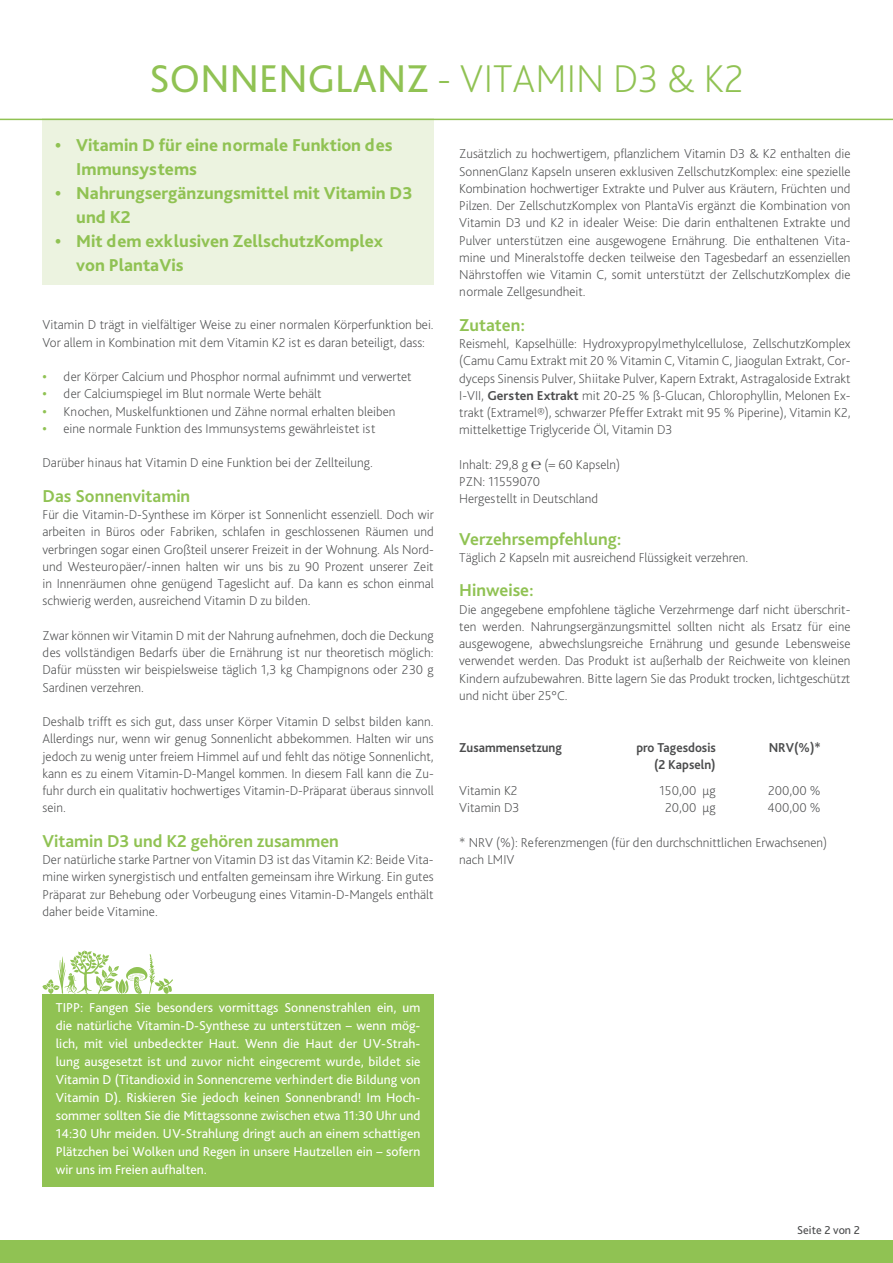
<style>
.page{position:relative;width:893px;height:1263px;background:#fff}
.page>*{position:absolute;margin:0;border:0;box-sizing:border-box;transform-origin:0 0}
.t1{font:200 40.5px "Bliss Pro";letter-spacing:.005em;color:#90c253}
.t2{font:800 18px/24px "Bliss Pro";color:#90c253}
.t3{font:700 18px "Bliss Pro";color:#90c253}
.t4{font:200 13.5px/17.2px "Bliss Pro";color:#4b4c4d;text-align:justify}
.t5{font:13.5px/18px "Bliss Pro";color:#fff;text-align:justify}
.t6{font:700 13.5px "Bliss Pro";color:#4b4c4d;scale:.95 1}
.t7{font:12px "Bliss Pro";color:#4b4c4d}
.s1{font-weight:400}
.s2{font-weight:700;color:#90c253}
.s3{font-weight:700}
</style>
<div class="page">
<div style="left:43px;top:994px;width:391px;height:193px;background:#90c253"></div>
<svg style="left:42px;top:950px;width:131px;height:44px"></svg>
<div style="left:43px;top:119px;width:391px;height:166px;background:#ecf3e0"></div>
<hr style="left:0;top:119px;width:893px;height:1px;background:#90c253">
<div style="left:0;top:1240px;width:893px;height:23px;background:#90c253"></div>
<h1 class="t1" style="left:149px;top:54px;width:596px"><span class="s1">SONNENGLANZ</span> - VITAMIN D3 &amp; K2</h1>
<h2 class="t2" style="left:76px;top:133px;width:318px;text-indent:-21px">• Vitamin D für eine normale Funktion des<br>Immunsystems</h2>
<h2 class="t2" style="left:76px;top:181px;width:338px;text-indent:-21px">• Nahrungsergänzungsmittel mit Vitamin D3 und K2</h2>
<h2 class="t2" style="left:76px;top:229px;width:308px;text-indent:-21px">• Mit dem exklusiven ZellschutzKomplex von PlantaVis</h2>
<p class="t4" style="left:43px;top:316px;width:393px">Vitamin D trägt in vielfältiger Weise zu einer normalen Körperfunktion bei.<br>Vor allem in Kombination mit dem Vitamin K2 ist es daran beteiligt, dass:</p>
<p class="t4" style="left:43px;top:368px;width:371px"><span class="s2">•</span> der Körper Calcium und Phosphor normal aufnimmt und verwertet</p>
<p class="t4" style="left:43px;top:385px;width:281px"><span class="s2">•</span> der Calciumspiegel im Blut normale Werte behält</p>
<p class="t4" style="left:43px;top:402px;width:354px"><span class="s2">•</span> Knochen, Muskelfunktionen und Zähne normal erhalten bleiben</p>
<p class="t4" style="left:43px;top:419px;width:335px"><span class="s2">•</span> eine normale Funktion des Immunsystems gewährleistet ist</p>
<p class="t4" style="left:43px;top:454px;width:332px">Darüber hinaus hat Vitamin D eine Funktion bei der Zellteilung.</p>
<h2 class="t3" style="left:43px;top:485px;width:149px">Das Sonnenvitamin</h2>
<p class="t4" style="left:43px;top:506px;width:393px">Für die Vitamin-D-Synthese im Körper ist Sonnenlicht essenziell. Doch wir arbeiten in Büros oder Fabriken, schlafen in geschlossenen Räumen und verbringen sogar einen Großteil unserer Freizeit in der Wohnung. Als Nord&shy;und Westeuropäer/-innen halten wir uns bis zu 90 Prozent unserer Zeit in Innenräumen ohne genügend Tageslicht auf. Da kann es schon einmal schwierig werden, ausreichend Vitamin D zu bilden.</p>
<p class="t4" style="left:43px;top:626px;width:393px">Zwar können wir Vitamin D mit der Nahrung aufnehmen, doch die Deckung des vollständigen Bedarfs über die Ernährung ist nur theoretisch möglich:<br>Dafür müssten wir beispielsweise täglich 1,3 kg Champignons oder 230 g Sardinen verzehren.</p>
<p class="t4" style="left:43px;top:713px;width:393px">Deshalb trifft es sich gut, dass unser Körper Vitamin D selbst bilden kann.<br>Allerdings nur, wenn wir genug Sonnenlicht abbekommen. Halten wir uns jedoch zu wenig unter freiem Himmel auf und fehlt das nötige Sonnenlicht, kann es zu einem Vitamin-D-Mangel kommen. In diesem Fall kann die Zu&shy;fuhr durch ein qualitativ hochwertiges Vitamin-D-Präparat überaus sinnvoll sein.</p>
<h2 class="t3" style="left:43px;top:830px;width:298px">Vitamin D3 und K2 gehören zusammen</h2>
<p class="t4" style="left:43px;top:851px;width:393px">Der natürliche starke Partner von Vitamin D3 ist das Vitamin K2: Beide Vita&shy;mine wirken synergistisch und entfalten gemeinsam ihre Wirkung. Ein gutes Präparat zur Behebung oder Vorbeugung eines Vitamin-D-Mangels enthält daher beide Vitamine.</p>
<p class="t4" style="left:459px;top:145px;width:393px">Zusätzlich zu hochwertigem, pflanzlichem Vitamin D3 &amp; K2 enthalten die SonnenGlanz Kapseln unseren exklusiven ZellschutzKomplex: eine spezielle Kombination hochwertiger Extrakte und Pulver aus Kräutern, Früchten und Pilzen. Der ZellschutzKomplex von PlantaVis ergänzt die Kombination von Vitamin D3 und K2 in idealer Weise: Die darin enthaltenen Extrakte und Pulver unterstützen eine ausgewogene Ernährung. Die enthaltenen Vita&shy;mine und Mineralstoffe decken teilweise den Tagesbedarf an essenziellen Nährstoffen wie Vitamin C, somit unterstützt der ZellschutzKomplex die normale Zellgesundheit.</p>
<h2 class="t3" style="left:459px;top:314px;width:67px">Zutaten:</h2>
<p class="t4" style="left:459px;top:335px;width:393px">Reismehl, Kapselhülle: Hydroxypropylmethylcellulose, ZellschutzKomplex (Camu Camu Extrakt mit 20 % Vitamin C, Vitamin C, Jiaogulan Extrakt, Cor&shy;dyceps Sinensis Pulver, Shiitake Pulver, Kapern Extrakt, Astragaloside Extrakt I-VII, <span class="s3">Gersten Extrakt</span> mit 20-25 % ß-Glucan, Chlorophyllin, Melonen Ex&shy;trakt (Extramel®), schwarzer Pfeffer Extrakt mit 95 % Piperine), Vitamin K2, mittelkettige Triglyceride Öl, Vitamin D3</p>
<p class="t4" style="left:459px;top:455px;width:162px;text-align:left">Inhalt: 29,8 g ℮ (= 60 Kapseln)<br>PZN: 11559070<br>Hergestellt in Deutschland</p>
<h2 class="t3" style="left:459px;top:527px;width:164px">Verzehrsempfehlung:</h2>
<p class="t4" style="left:459px;top:548px;width:290px">Täglich 2 Kapseln mit ausreichend Flüssigkeit verzehren.</p>
<h2 class="t3" style="left:459px;top:579px;width:76px">Hinweise:</h2>
<p class="t4" style="left:459px;top:600px;width:393px">Die angegebene empfohlene tägliche Verzehrmenge darf nicht überschrit&shy;ten werden. Nahrungsergänzungsmittel sollten nicht als Ersatz für eine ausgewogene, abwechslungsreiche Ernährung und gesunde Lebensweise verwendet werden. Das Produkt ist außerhalb der Reichweite von kleinen Kindern aufzubewahren. Bitte lagern Sie das Produkt trocken, lichtgeschützt und nicht über 25°C.</p>
<p class="t6" style="left:459px;top:739px;width:110px">Zusammensetzung</p>
<p class="t6" style="left:636px;top:739px;width:85px">pro Tagesdosis</p>
<p class="t6" style="left:769px;top:739px;width:56px">NRV(%)*</p>
<p class="t6" style="left:654px;top:756px;width:66px">(2 Kapseln)</p>
<p class="t4" style="left:459px;top:782px;width:60px">Vitamin K2</p>
<p class="t4" style="left:660px;top:782px;width:58px">150,00 µg</p>
<p class="t4" style="left:768px;top:782px;width:54px">200,00 %</p>
<p class="t4" style="left:459px;top:799px;width:62px">Vitamin D3</p>
<p class="t4" style="left:665px;top:799px;width:52px">20,00 µg</p>
<p class="t4" style="left:768px;top:799px;width:55px">400,00 %</p>
<p class="t4" style="left:459px;top:833px;width:369px">* NRV (%): Referenzmengen (für den durchschnittlichen Erwachsenen) nach LMIV</p>
<p class="t5" style="left:56px;top:998px;width:366px">TIPP: Fangen Sie besonders vormittags Sonnenstrahlen ein, um die natürliche Vitamin-D-Synthese zu unterstützen – wenn mög&shy;lich, mit viel unbedeckter Haut. Wenn die Haut der UV-Strah&shy;lung ausgesetzt ist und zuvor nicht eingecremt wurde, bildet sie Vitamin D (Titandioxid in Sonnencreme verhindert die Bildung von Vitamin D). Riskieren Sie jedoch keinen Sonnenbrand! Im Hoch&shy;sommer sollten Sie die Mittagssonne zwischen etwa 11:30 Uhr und 14:30 Uhr meiden. UV-Strahlung dringt auch an einem schattigen Plätzchen bei Wolken und Regen in unsere Hautzellen ein – sofern wir uns im Freien aufhalten.</p>
<p class="t7" style="left:797px;top:1222px;width:64px">Seite 2 von 2</p>
</div>
